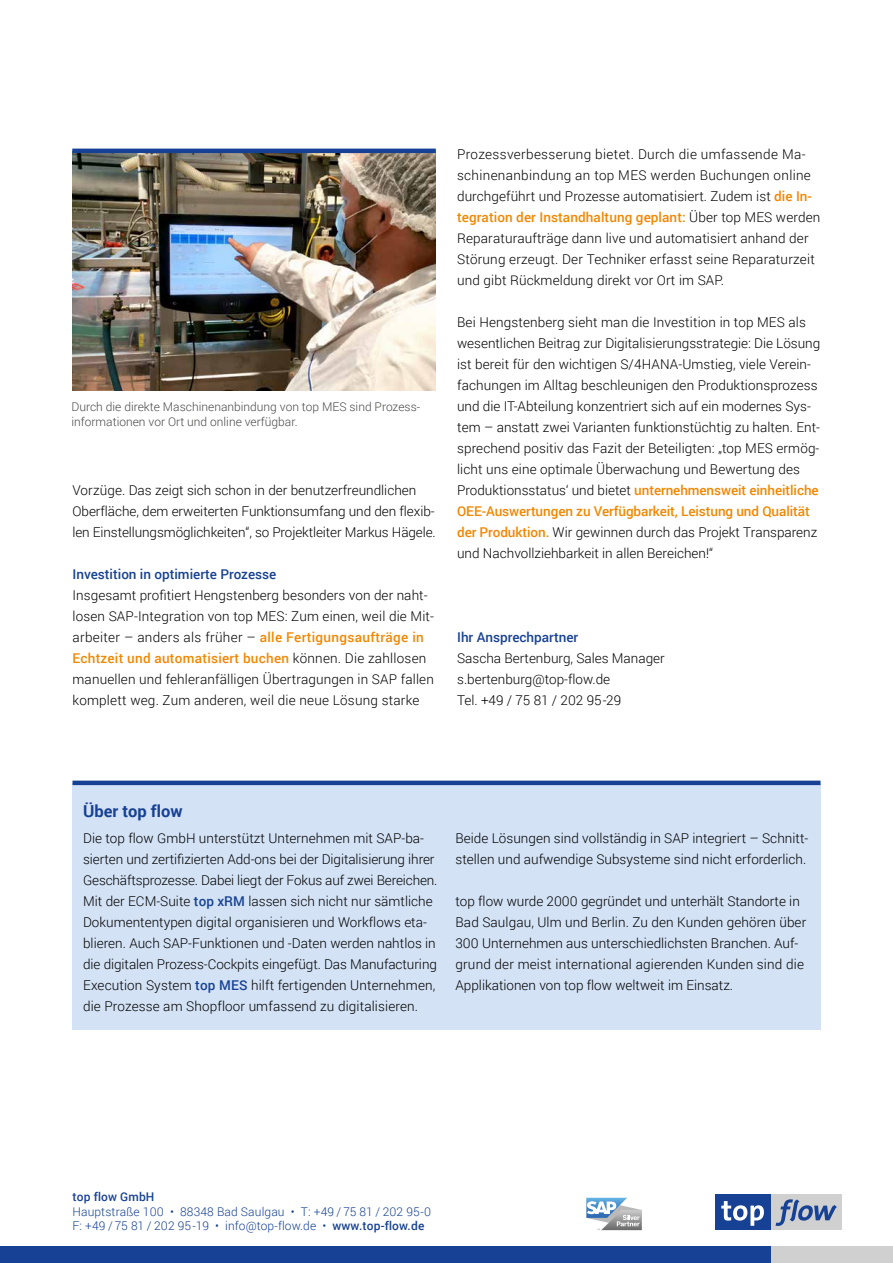
<style>
.page{position:relative;width:893px;height:1263px;background:#fff}
.page>*{position:absolute;margin:0;border:0;box-sizing:border-box;transform-origin:0 0}
.t1{font:700 16.5px "Roboto";color:#164194}
.t2{font:300 13.5px/21px "Roboto";letter-spacing:.005em;color:#000}
.t3{font:500 13.5px "Roboto";color:#164194}
.t4{font:300 12px/14.4px "Roboto";letter-spacing:.01em;color:#164194}
.t5{font:300 12px/14.4px "Roboto";color:#4a4a49}
.t6{font:500 12px "Roboto";letter-spacing:.01em;color:#164194}
.s1{font-weight:500;color:#f18700}
.s2{font-weight:500;color:#164194}
.s3{font-weight:500}
</style>
<div class="page">
<svg style="left:586px;top:1198px;width:56px;height:32px"></svg>
<div style="left:716px;top:1194px;width:56px;height:36px;background:#164194"></div>
<div style="left:772px;top:1194px;width:70px;height:36px;background:#d0d0d0"></div>
<svg style="left:721px;top:1201px;width:43px;height:25px"></svg>
<svg style="left:775px;top:1199px;width:62px;height:27px"></svg>
<div style="left:0;top:1246px;width:771px;height:17px;background:#164194"></div>
<div style="left:771px;top:1246px;width:122px;height:17px;background:#d0d0d0"></div>
<img style="left:72px;top:153px;width:364px;height:237px">
<hr style="left:72px;top:149px;width:364px;height:4px;background:#164194">
<div style="left:72px;top:783px;width:748px;height:247px;background:#d3e2f5"></div>
<hr style="left:72px;top:781px;width:748px;height:4px;background:#164194">
<p class="t5" style="left:71px;top:399px;width:350px">Durch die direkte Maschinenanbindung von top MES sind Prozess&shy;informationen vor Ort und online verfügbar.</p>
<p class="t2" style="left:72px;top:479px;width:365px">Vorzüge. Das zeigt sich schon in der benutzerfreundlichen<br>Oberfläche, dem erweiterten Funktionsumfang und den flexib&shy;len Einstellungsmöglichkeiten“, so Projektleiter Markus Hägele.</p>
<p class="t3" style="left:72px;top:565px;width:205px">Investition in optimierte Prozesse</p>
<p class="t2" style="left:72px;top:584px;width:363px">Insgesamt profitiert Hengstenberg besonders von der naht&shy;losen SAP-Integration von top MES: Zum einen, weil die Mit&shy;arbeiter – anders als früher – <span class="s1">alle Fertigungsaufträge in Echtzeit und automatisiert buchen</span> können. Die zahllosen manuellen und fehleranfälligen Übertragungen in SAP fallen komplett weg. Zum anderen, weil die neue Lösung starke</p>
<p class="t2" style="left:457px;top:143px;width:365px">Prozessverbesserung bietet. Durch die umfassende Ma&shy;schinenanbindung an top MES werden Buchungen online durchgeführt und Prozesse automatisiert. Zudem ist <span class="s1">die In&shy;tegration der Instandhaltung geplant:</span> Über top MES werden Reparaturaufträge dann live und automatisiert anhand der Störung erzeugt. Der Techniker erfasst seine Reparaturzeit und gibt Rückmeldung direkt vor Ort im SAP.</p>
<p class="t2" style="left:457px;top:311px;width:365px">Bei Hengstenberg sieht man die Investition in top MES als wesentlichen Beitrag zur Digitalisierungsstrategie: Die Lösung ist bereit für den wichtigen S/4HANA-Umstieg, viele Verein&shy;fachungen im Alltag beschleunigen den Produktionsprozess und die IT-Abteilung konzentriert sich auf ein modernes Sys&shy;tem – anstatt zwei Varianten funktionstüchtig zu halten. Ent&shy;sprechend positiv das Fazit der Beteiligten: „top MES ermög&shy;licht uns eine optimale Überwachung und Bewertung des Produktionsstatus‘ und bietet <span class="s1">unternehmensweit einheitliche OEE-Auswertungen zu Verfügbarkeit, Leistung und Qualität der Produktion.</span> Wir gewinnen durch das Projekt Transparenz und Nachvollziehbarkeit in allen Bereichen!“</p>
<p class="t3" style="left:457px;top:628px;width:123px">Ihr Ansprechpartner</p>
<p class="t2" style="left:457px;top:647px;width:209px">Sascha Bertenburg, Sales Manager s.bertenburg@top-flow.de<br>Tel. +49 / 75 81 / 202 95-29</p>
<p class="t1" style="left:83px;top:800px;width:101px">Über top flow</p>
<p class="t2" style="left:83px;top:827px;width:356px">Die top flow GmbH unterstützt Unternehmen mit SAP-ba&shy;sierten und zertifizierten Add-ons bei der Digitalisierung ihrer Geschäftsprozesse. Dabei liegt der Fokus auf zwei Bereichen.<br>Mit der ECM-Suite <span class="s2">top xRM</span> lassen sich nicht nur sämtliche Dokumententypen digital organisieren und Workflows eta&shy;blieren. Auch SAP-Funktionen und -Daten werden nahtlos in die digitalen Prozess-Cockpits eingefügt. Das Manufacturing Execution System <span class="s2">top MES</span> hilft fertigenden Unternehmen, die Prozesse am Shopfloor umfassend zu digitalisieren.</p>
<p class="t2" style="left:455px;top:827px;width:354px">Beide Lösungen sind vollständig in SAP integriert – Schnitt&shy;stellen und aufwendige Subsysteme sind nicht erforderlich.</p>
<p class="t2" style="left:455px;top:890px;width:352px">top flow wurde 2000 gegründet und unterhält Standorte in Bad Saulgau, Ulm und Berlin. Zu den Kunden gehören über 300 Unternehmen aus unterschiedlichsten Branchen. Auf&shy;grund der meist international agierenden Kunden sind die Applikationen von top flow weltweit im Einsatz.</p>
<p class="t6" style="left:72px;top:1188px;width:83px">top flow GmbH</p>
<p class="t4" style="left:72px;top:1204px;width:360px">Hauptstraße 100 • 88348 Bad Saulgau • T: +49 / 75 81 / 202 95-0<br>F: +49 / 75 81 / 202 95-19 • info@top-flow.de • <span class="s3">www.top-flow.de</span></p>
</div>
